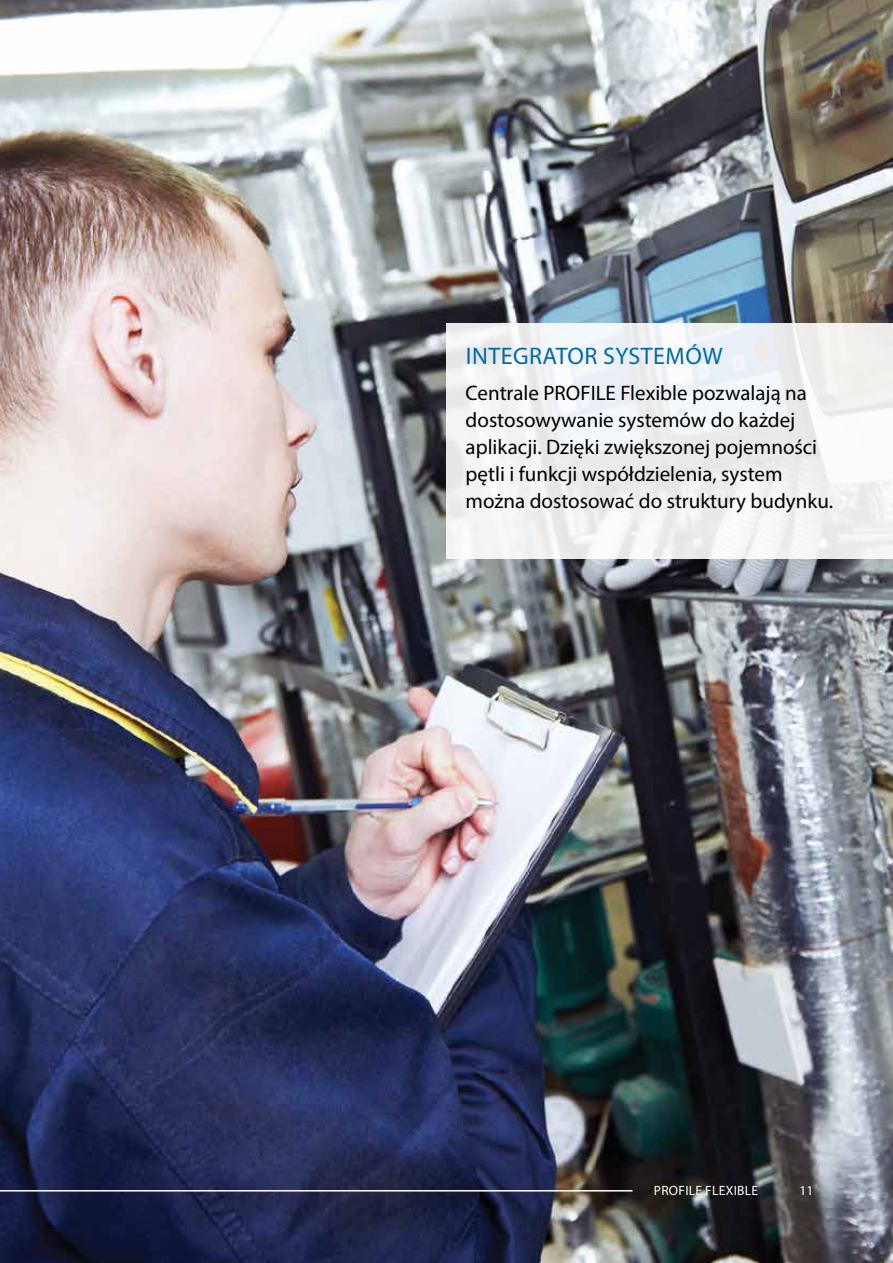
<style>
.page{position:relative;width:893px;height:1263px;background:#fff}
.page>*{position:absolute;margin:0;border:0;box-sizing:border-box;transform-origin:0 0}
.t1{font:24px "Myriad Pro";letter-spacing:.02em;color:#0069aa}
.t2{font:21px/27px "Myriad Pro";color:#000}
.t3{font:13.5px "Myriad Pro";letter-spacing:.02em;color:#fff}
</style>
<div class="page">
<img style="left:0;top:0;width:893px;height:1263px">
<div style="left:446px;top:324px;width:447px;height:235px;background:#f1f1f3"></div>
<hr style="left:0;top:1190px;width:632px;height:1px;background:#fff">
<p class="t1" style="left:466px;top:342px;width:258px">INTEGRATOR SYSTEMÓW</p>
<p class="t2" style="left:466px;top:379px;width:369px">Centrale PROFILE Flexible pozwalają na dostosowywanie systemów do każdej aplikacji. Dzięki zwiększonej pojemności pętli i funkcji współdzielenia, system można dostosować do struktury budynku.</p>
<p class="t3" style="left:654px;top:1182px;width:106px">PROFILE FLEXIBLE</p>
<p class="t3" style="left:799px;top:1182px;width:15px">11</p>
</div>
